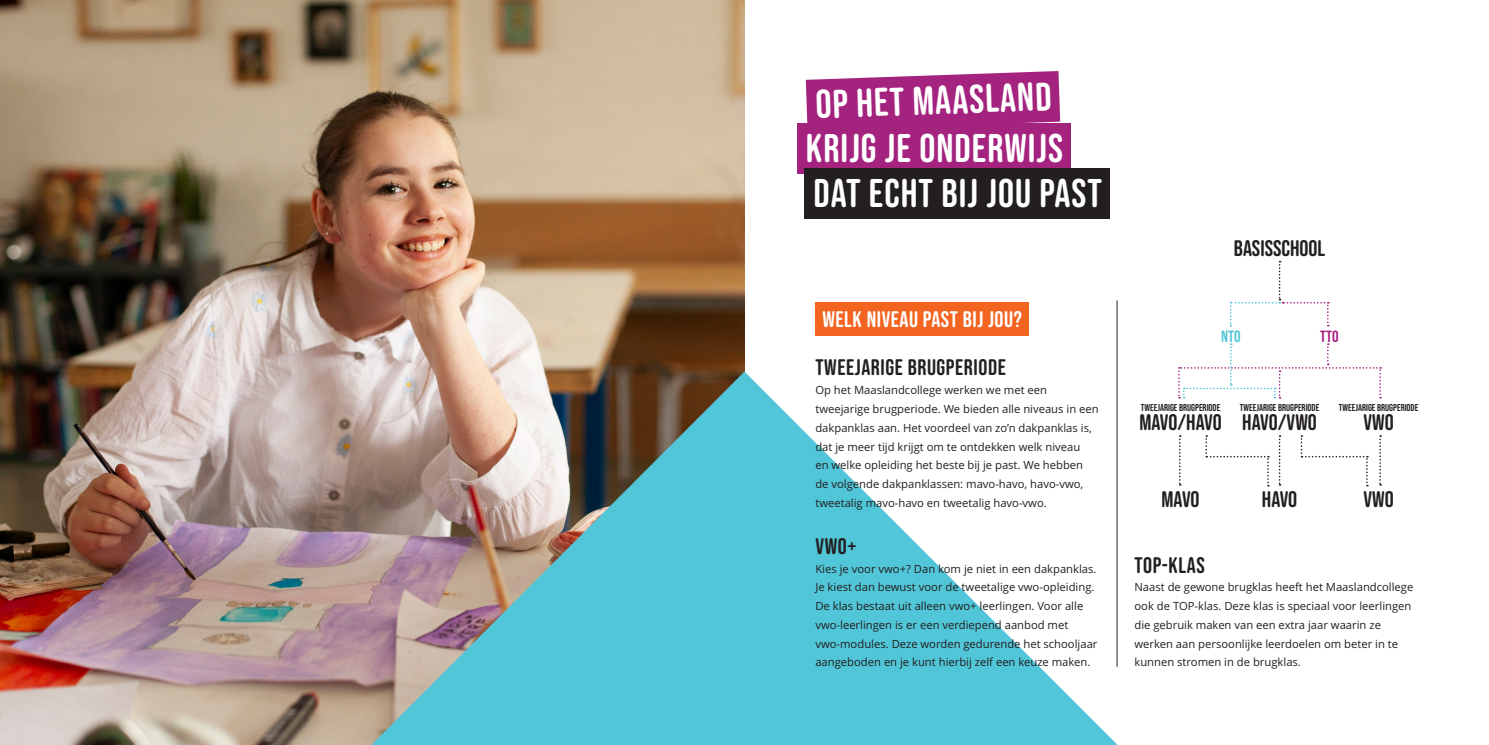
<style>
.page{position:relative;width:1489px;height:745px;background:#fff}
.page>*{position:absolute;margin:0;border:0;box-sizing:border-box;transform-origin:0 0}
.H2__arcering{font:40px "Bebas Neue Rounded";letter-spacing:.025em;color:#fff}
.t1{font:22.5px "Bebas Neue Rounded";letter-spacing:.005em;color:#231f20}
.H3__arcering{font:22.5px "Bebas Neue Rounded";letter-spacing:.025em;color:#fff}
.t2{font:22.5px "Bebas Neue Rounded";letter-spacing:.025em;color:#231f20}
.t3{font:16.25px "Bebas Neue Rounded";color:#51c6d8}
.t4{font:16.25px "Bebas Neue Rounded";color:#a4237f}
.Body{font:11.25px/18.8px "Open Sans";color:#231f20}
.t5{font:10px "Bebas Neue Rounded";color:#231f20}
</style>
<div class="page">
<hr style="left:1116px;top:300px;width:1px;height:366px;background:#231f20">
<svg style="left:805px;top:71px;width:255px;height:52px;background:#ac388b"></svg>
<div style="left:797px;top:123px;width:273px;height:51px;background:#a4237f"></div>
<div style="left:804px;top:168px;width:305px;height:50px;background:#231f20"></div>
<img style="left:0;top:0;width:744px;height:744px">
<svg style="left:371px;top:371px;width:746px;height:373px;fill:#51c6d8"></svg>
<div style="left:815px;top:302px;width:213px;height:34px;background:#f36421"></div>
<svg style="left:1278px;top:435px;width:2px;height:50px"></svg>
<svg style="left:1179px;top:435px;width:1px;height:50px"></svg>
<svg style="left:1379px;top:435px;width:1px;height:50px"></svg>
<svg style="left:1205px;top:435px;width:63px;height:51px"></svg>
<svg style="left:1300px;top:435px;width:67px;height:51px"></svg>
<svg style="left:1229px;top:261px;width:99px;height:65px"></svg>
<svg style="left:1178px;top:343px;width:202px;height:55px"></svg>
<p class="H2__arcering" style="left:814px;top:82px;width:237px;rotate:-2deg">OP HET MAASLAND</p>
<p class="H2__arcering" style="left:806px;top:126px;width:258px">KRIJG JE ONDERWIJS</p>
<p class="H2__arcering" style="left:813px;top:170px;width:290px">DAT ECHT BIJ JOU PAST</p>
<p class="t1" style="left:1233px;top:236px;width:93px">BASISSCHOOL</p>
<p class="H3__arcering" style="left:822px;top:306px;width:201px">WELK NIVEAU PAST BIJ JOU?</p>
<h3 class="t2" style="left:815px;top:354px;width:192px">TWEEJARIGE BRUGPERIODE</h3>
<p class="Body" style="left:815px;top:380px;width:285px">Op het Maaslandcollege werken we met een tweejarige brugperiode. We bieden alle niveaus in een dakpanklas aan. Het voordeel van zo’n dakpanklas is, dat je meer tijd krijgt om te ontdekken welk niveau<br>en welke opleiding het beste bij je past. We hebben de volgende dakpanklassen: mavo-havo, havo-vwo, tweetalig mavo-havo en tweetalig havo-vwo.</p>
<h3 class="t1" style="left:815px;top:533px;width:42px">VWO+</h3>
<p class="Body" style="left:815px;top:558px;width:284px">Kies je voor vwo+? Dan kom je niet in een dakpanklas.<br>Je kiest dan bewust voor de tweetalige vwo-opleiding.<br>De klas bestaat uit alleen vwo+ leerlingen. Voor alle vwo-leerlingen is er een verdiepend aanbod met vwo-modules. Deze worden gedurende het schooljaar aangeboden en je kunt hierbij zelf een keuze maken.</p>
<h3 class="t1" style="left:1134px;top:551px;width:72px">TOP-KLAS</h3>
<p class="t3" style="left:1221px;top:326px;width:21px">NTO</p>
<p class="t4" style="left:1320px;top:326px;width:20px">TTO</p>
<p class="t5" style="left:1140px;top:401px;width:81px">TWEEJARIGE BRUGPERIODE</p>
<p class="t1" style="left:1139px;top:409px;width:84px">MAVO/HAVO</p>
<p class="t5" style="left:1239px;top:401px;width:81px">TWEEJARIGE BRUGPERIODE</p>
<p class="t1" style="left:1242px;top:409px;width:76px">HAVO/VWO</p>
<p class="t5" style="left:1338px;top:401px;width:81px">TWEEJARIGE BRUGPERIODE</p>
<p class="t1" style="left:1363px;top:409px;width:32px">VWO</p>
<p class="t1" style="left:1161px;top:486px;width:40px">MAVO</p>
<p class="t1" style="left:1261px;top:486px;width:37px">HAVO</p>
<p class="t1" style="left:1363px;top:486px;width:32px">VWO</p>
<p class="Body" style="left:1134px;top:577px;width:280px">Naast de gewone brugklas heeft het Maaslandcollege ook de TOP-klas. Deze klas is speciaal voor leerlingen die gebruik maken van een extra jaar waarin ze werken aan persoonlijke leerdoelen om beter in te kunnen stromen in de brugklas.</p>
</div>
